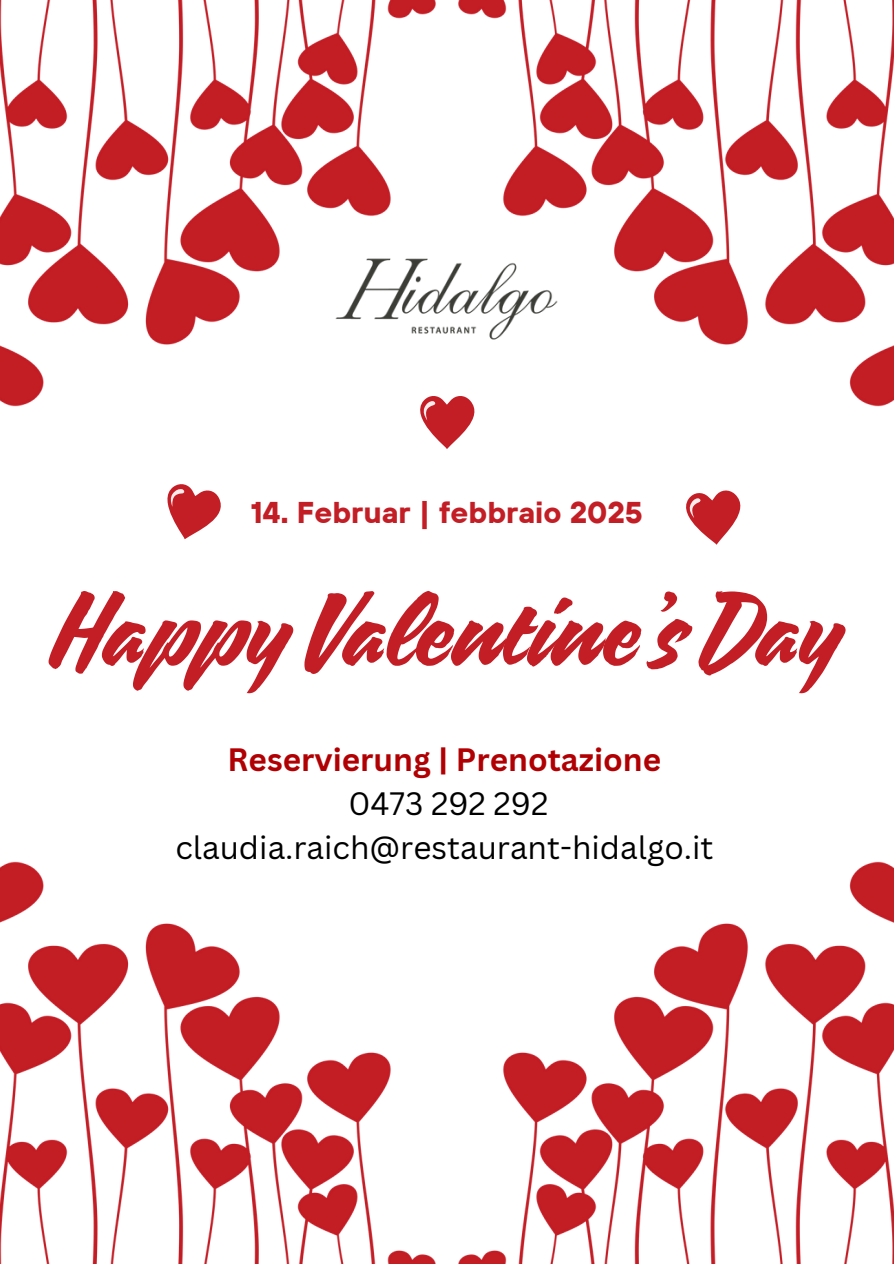
<style>
.page{position:relative;width:894px;height:1264px;background:#fff}
.page>*{position:absolute;margin:0;border:0;box-sizing:border-box;transform-origin:0 0}
.t1{font:100.5px "Quotes Script";color:#c31e25}
.t2{font:31.5px "Canva Sans";color:#000}
.t3{font:700 31.5px "Canva Sans";color:#b10003}
.t4{font:700 30px "TT Hoves";color:#c31e25}
</style>
<div class="page">
<img style="left:0;top:861px;width:893px;height:402px">
<img style="left:0;top:0;width:893px;height:407px">
<svg style="left:167px;top:484px;width:54px;height:55px"></svg>
<svg style="left:686px;top:490px;width:55px;height:55px"></svg>
<svg style="left:408px;top:394px;width:76px;height:55px"></svg>
<img style="left:265px;top:238px;width:362px;height:111px">
<p class="t4" style="left:251px;top:493px;width:393px">14. Februar | febbraio 2025</p>
<p class="t1" style="left:52px;top:563px;width:791px">Happy Valentine’s Day</p>
<p class="t3" style="left:227px;top:737px;width:435px">Reservierung | Prenotazione</p>
<p class="t2" style="left:348px;top:781px;width:201px">0473 292 292</p>
<p class="t2" style="left:175px;top:825px;width:539px">claudia.raich@restaurant-hidalgo.it</p>
</div>
